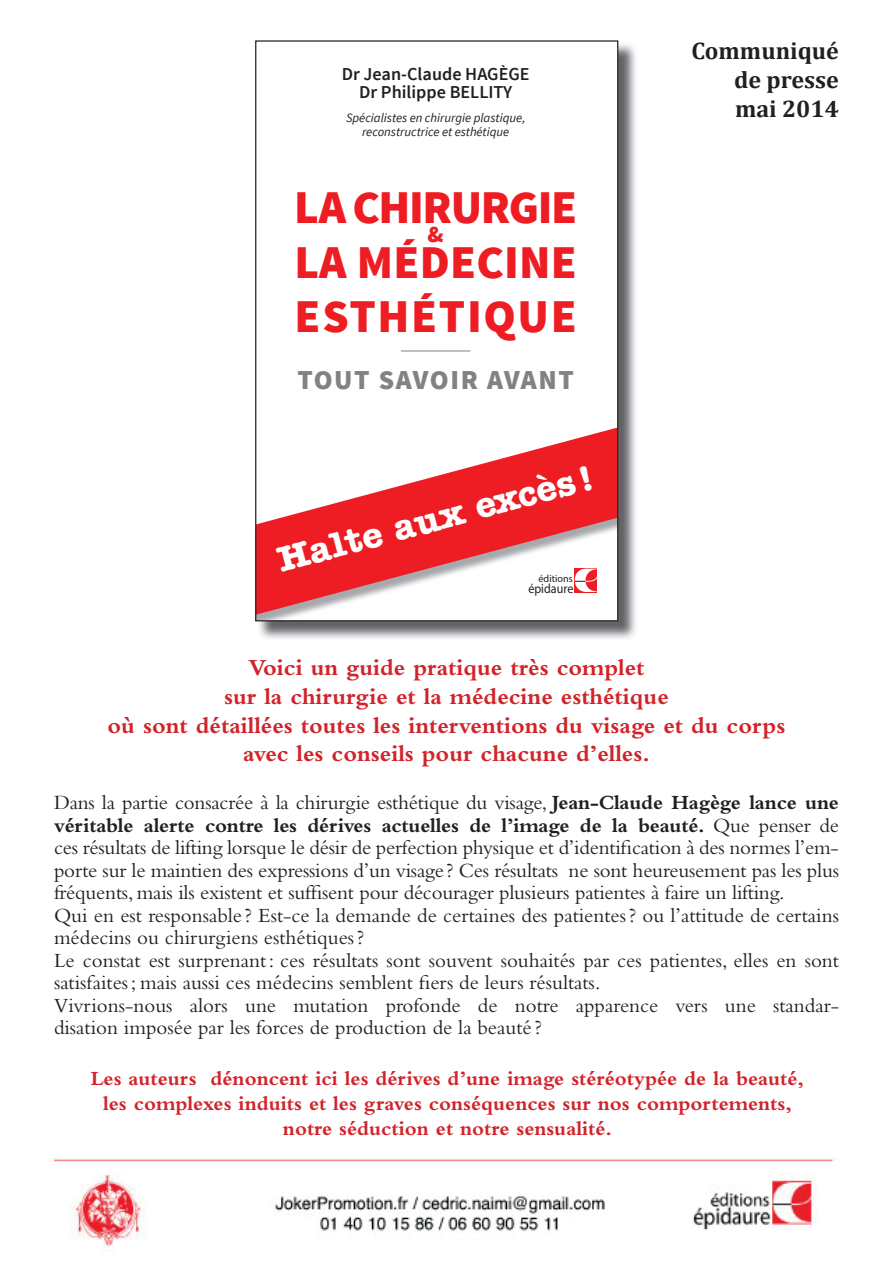
<style>
.page{position:relative;width:893px;height:1263px;background:#fff}
.page>*{position:absolute;margin:0;border:0;box-sizing:border-box;transform-origin:0 0}
.t1{font:900 46.95px/54px "Source Sans Pro";letter-spacing:.005em;color:#ee1d23}
.t2{font:900 46.95px "Source Sans Pro";letter-spacing:-.03em;color:#ee1d23}
.t3{font:700 36.3px "Amer Typewriter IT Cby BT";color:#fff}
.t4{font:900 27.3px "Source Sans Pro";letter-spacing:.06em;color:#808285}
.t5{font:700 24px/28.8px "Bembo";color:#d1232a;text-align:center}
.t6{font:700 24px/28.8px "Cambria";color:#231f20;text-align:justify}
.t7{font:900 23.4px "Source Sans Pro";color:#ee1d23}
.t8{font:21px/22.5px "Bembo";color:#231f20}
.t9{font:700 21px/25.2px "Bembo";color:#d1232a;text-align:center}
.t10{font:600 18.15px/18.1px "Source Sans Pro";color:#231f20;text-align:center}
.t11{font:13.35px "Myriad Pro";letter-spacing:-.005em;color:#231f20;scale:.91 1}
.t12{font:italic 12.75px/14.5px "Source Sans Pro";color:#231f20;text-align:center}
.t13{font:10.2px "Myriad Pro";letter-spacing:-.005em;color:#231f20}
.s1{font-weight:700}
</style>
<div class="page">
<img style="left:257px;top:42px;width:379px;height:597px">
<div style="left:256px;top:41px;width:362px;height:580px;background:#fff"></div>
<svg style="left:257px;top:428px;width:359px;height:187px"></svg>
<svg style="left:574px;top:568px;width:23px;height:24px"></svg>
<svg style="left:575px;top:569px;width:23px;height:23px"></svg>
<hr style="left:401px;top:350px;width:69px;height:1px;background:#808285">
<img style="left:54px;top:1158px;width:785px;height:94px">
<p class="t10" style="left:342px;top:66px;width:189px">Dr Jean-Claude HAGÈGE<br>Dr Philippe BELLITY</p>
<p class="t12" style="left:346px;top:110px;width:181px">Spécialistes en chirurgie plastique, reconstructrice et esthétique</p>
<h1 class="t2" style="left:294px;top:177px;width:285px">LA CHIRURGIE</h1>
<p class="t7" style="left:428px;top:219px;width:18px">&amp;</p>
<h1 class="t1" style="left:294px;top:237px;width:284px">LA MÉDECINE<br>ESTHÉTIQUE</h1>
<h3 class="t4" style="left:297px;top:362px;width:278px">TOUT SAVOIR AVANT</h3>
<h2 class="t3" style="left:272px;top:538px;width:326px;rotate:-15deg">Halte aux excès !</h2>
<p class="t13" style="left:538px;top:572px;width:36px">éditions</p>
<p class="t11" style="left:528px;top:580px;width:51px">épidaure</p>
<p class="t6" style="left:734px;top:36px;width:106px;text-indent:-43px">Communiqué de presse mai 2014</p>
<p class="t5" style="left:108px;top:653px;width:679px">Voici un guide pratique très complet<br>sur la chirurgie et la médecine esthétique<br>où sont détaillées toutes les interventions du visage et du corps avec les conseils pour chacune d’elles.</p>
<p class="t8" style="left:54px;top:791px;width:787px">Dans la partie consacrée à la chirurgie esthétique du visage, <span class="s1">Jean-Claude Hagège lance une véritable alerte contre les dérives actuelles de l’image de la beauté.</span> Que penser de ces résultats de lifting lorsque le désir de perfection physique et d’identification à des normes l’em&shy;porte sur le maintien des expressions d’un visage ? Ces résultats ne sont heureusement pas les plus fréquents, mais ils existent et suffisent pour décourager plusieurs patientes à faire un lifting.<br>Qui en est responsable ? Est-ce la demande de certaines des patientes ? ou l’attitude de certains médecins ou chirurgiens esthétiques ?<br>Le constat est surprenant : ces résultats sont souvent souhaités par ces patientes, elles en sont satisfaites ; mais aussi ces médecins semblent fiers de leurs résultats.<br>Vivrions-nous alors une mutation profonde de notre apparence vers une standar&shy;disation imposée par les forces de production de la beauté ?</p>
<p class="t9" style="left:91px;top:1065px;width:715px">Les auteurs dénoncent ici les dérives d’une image stéréotypée de la beauté, les complexes induits et les graves conséquences sur nos comportements, notre séduction et notre sensualité.</p>
</div>
